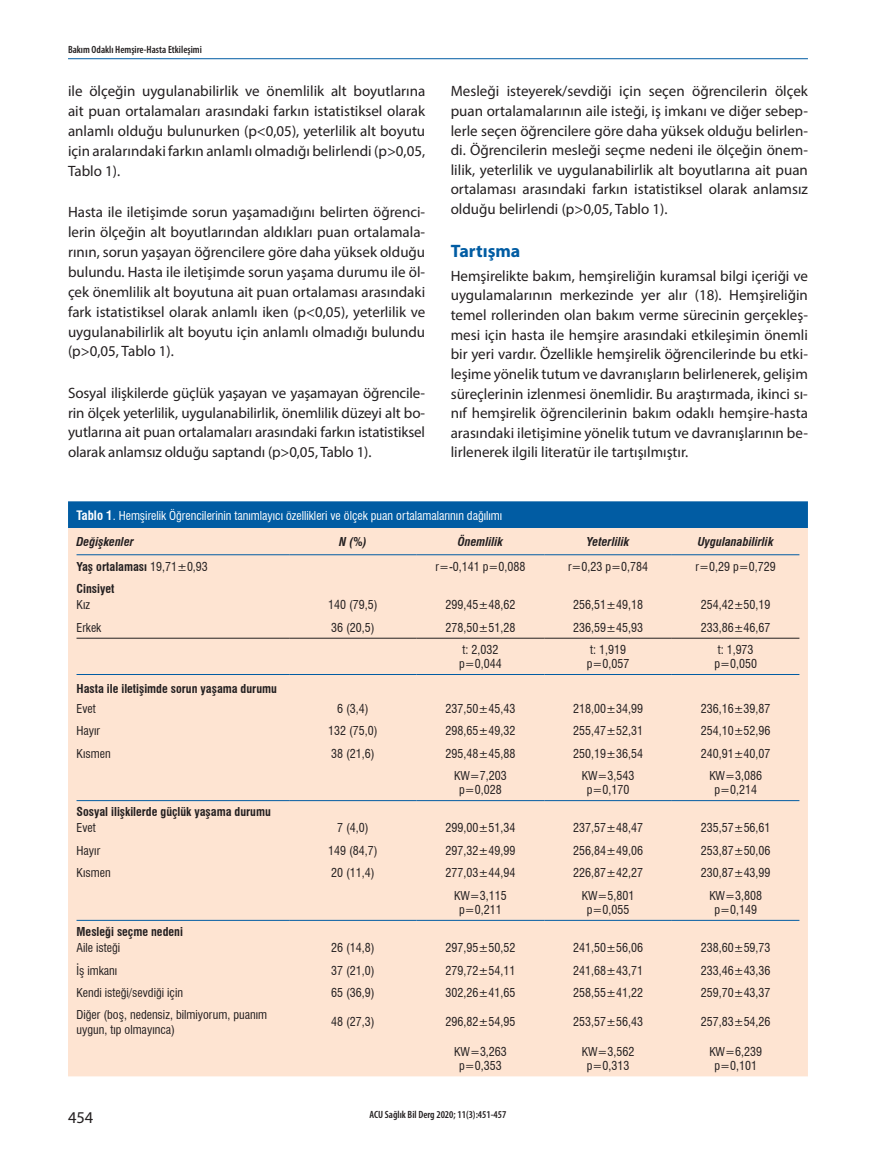
<style>
.page{position:relative;width:893px;height:1170px;background:#fff}
.page>*{position:absolute;margin:0;border:0;box-sizing:border-box;transform-origin:0 0}
.t1{font:700 18px "Myriad Pro";color:#015ca3}
.t2{font:16.5px "Myriad Pro";color:#231f20}
.t3{font:15px/19.6px "Myriad Pro";color:#231f20;text-align:justify}
.t4{font:condensed 12px/14.4px "Swiss 721 BT";color:#231f20;text-align:center}
.t5{font:700 condensed 12px "Swiss 721 BT";color:#231f20}
.t6{font:condensed 12px "Swiss 721 BT";color:#fff}
.t7{font:italic 700 condensed 12px "Swiss 721 BT";color:#231f20}
.t8{font:600 condensed 10.5px "Myriad Pro";color:#231f20}
.s1{font-weight:700;font-size:12.75px}
.s2{font-weight:400}
</style>
<div class="page">
<hr style="left:68px;top:58px;width:740px;height:1px;background:#015ca3">
<div style="left:68px;top:501px;width:740px;height:27px;background:#015ca3"></div>
<div style="left:68px;top:528px;width:740px;height:548px;background:#fee4d2"></div>
<hr style="left:77px;top:638px;width:212px;height:1px;background:#231f20">
<hr style="left:289px;top:638px;width:128px;height:1px;background:#231f20">
<hr style="left:417px;top:638px;width:127px;height:1px;background:#231f20">
<hr style="left:544px;top:638px;width:128px;height:1px;background:#231f20">
<hr style="left:672px;top:638px;width:127px;height:1px;background:#231f20">
<hr style="left:77px;top:674px;width:212px;height:1px;background:#015ca3">
<hr style="left:289px;top:674px;width:128px;height:1px;background:#015ca3">
<hr style="left:417px;top:674px;width:127px;height:1px;background:#015ca3">
<hr style="left:544px;top:674px;width:128px;height:1px;background:#015ca3">
<hr style="left:672px;top:674px;width:127px;height:1px;background:#015ca3">
<hr style="left:77px;top:800px;width:212px;height:1px;background:#015ca3">
<hr style="left:289px;top:800px;width:128px;height:1px;background:#015ca3">
<hr style="left:417px;top:800px;width:127px;height:1px;background:#015ca3">
<hr style="left:544px;top:800px;width:128px;height:1px;background:#015ca3">
<hr style="left:672px;top:800px;width:127px;height:1px;background:#015ca3">
<hr style="left:77px;top:920px;width:212px;height:1px;background:#015ca3">
<hr style="left:289px;top:920px;width:128px;height:1px;background:#015ca3">
<hr style="left:417px;top:920px;width:127px;height:1px;background:#015ca3">
<hr style="left:544px;top:920px;width:128px;height:1px;background:#015ca3">
<hr style="left:672px;top:920px;width:127px;height:1px;background:#015ca3">
<hr style="left:77px;top:554px;width:212px;height:1px;background:#015ca3">
<hr style="left:289px;top:554px;width:128px;height:1px;background:#015ca3">
<hr style="left:417px;top:554px;width:127px;height:1px;background:#015ca3">
<hr style="left:544px;top:554px;width:128px;height:1px;background:#015ca3">
<hr style="left:672px;top:554px;width:127px;height:1px;background:#015ca3">
<p class="t8" style="left:68px;top:44px;width:135px">Bakım Odaklı Hemşire-Hasta Etkileşimi</p>
<p class="t3" style="left:68px;top:81px;width:359px">ile ölçeğin uygulanabilirlik ve önemlilik alt boyutlarına ait puan ortalamaları arasındaki farkın istatistiksel olarak anlamlı olduğu bulunurken (p&lt;0,05), yeterlilik alt boyutu için aralarındaki farkın anlamlı olmadığı belirlendi (p&gt;0,05, Tablo 1).</p>
<p class="t3" style="left:68px;top:202px;width:359px">Hasta ile iletişimde sorun yaşamadığını belirten öğrenci&shy;lerin ölçeğin alt boyutlarından aldıkları puan ortalamala&shy;rının, sorun yaşayan öğrencilere göre daha yüksek olduğu bulundu. Hasta ile iletişimde sorun yaşama durumu ile öl&shy;çek önemlilik alt boyutuna ait puan ortalaması arasındaki fark istatistiksel olarak anlamlı iken (p&lt;0,05), yeterlilik ve uygulanabilirlik alt boyutu için anlamlı olmadığı bulundu (p&gt;0,05, Tablo 1).</p>
<p class="t3" style="left:68px;top:382px;width:359px">Sosyal ilişkilerde güçlük yaşayan ve yaşamayan öğrencile&shy;rin ölçek yeterlilik, uygulanabilirlik, önemlilik düzeyi alt bo&shy;yutlarına ait puan ortalamaları arasındaki farkın istatistiksel olarak anlamsız olduğu saptandı (p&gt;0,05, Tablo 1).</p>
<p class="t3" style="left:451px;top:81px;width:359px">Mesleği isteyerek/sevdiği için seçen öğrencilerin ölçek puan ortalamalarının aile isteği, iş imkanı ve diğer sebep&shy;lerle seçen öğrencilere göre daha yüksek olduğu belirlen&shy;di. Öğrencilerin mesleği seçme nedeni ile ölçeğin önem&shy;lilik, yeterlilik ve uygulanabilirlik alt boyutlarına ait puan ortalaması arasındaki farkın istatistiksel olarak anlamsız olduğu belirlendi (p&gt;0,05, Tablo 1).</p>
<p class="t1" style="left:451px;top:239px;width:71px">Tartışma</p>
<p class="t3" style="left:451px;top:266px;width:359px">Hemşirelikte bakım, hemşireliğin kuramsal bilgi içeriği ve uygulamalarının merkezinde yer alır (18). Hemşireliğin temel rollerinden olan bakım verme sürecinin gerçekleş&shy;mesi için hasta ile hemşire arasındaki etkileşimin önemli bir yeri vardır. Özellikle hemşirelik öğrencilerinde bu etki&shy;leşime yönelik tutum ve davranışların belirlenerek, gelişim süreçlerinin izlenmesi önemlidir. Bu araştırmada, ikinci sı&shy;nıf hemşirelik öğrencilerinin bakım odaklı hemşire-hasta arasındaki iletişimine yönelik tutum ve davranışlarının be&shy;lirlenerek ilgili literatür ile tartışılmıştır.</p>
<p class="t6" style="left:77px;top:508px;width:427px"><span class="s1">Tablo 1</span>. Hemşirelik Öğrencilerinin tanımlayıcı özellikleri ve ölçek puan ortalamalarının dağılımı</p>
<p class="t7" style="left:77px;top:534px;width:59px">Değişkenler</p>
<p class="t7" style="left:339px;top:534px;width:29px">N (%)</p>
<p class="t7" style="left:458px;top:534px;width:47px">Önemlilik</p>
<p class="t7" style="left:587px;top:534px;width:44px">Yeterlilik</p>
<p class="t7" style="left:698px;top:534px;width:77px">Uygulanabilirlik</p>
<p class="t5" style="left:77px;top:559px;width:133px">Yaş ortalaması <span class="s2">19,71±0,93</span></p>
<p class="t4" style="left:436px;top:559px;width:91px">r=-0,141 p=0,088</p>
<p class="t4" style="left:568px;top:559px;width:82px">r=0,23 p=0,784</p>
<p class="t4" style="left:696px;top:559px;width:82px">r=0,29 p=0,729</p>
<p class="t5" style="left:77px;top:581px;width:39px">Cinsiyet</p>
<p class="t4" style="left:77px;top:597px;width:15px">Kız</p>
<p class="t4" style="left:328px;top:597px;width:51px">140 (79,5)</p>
<p class="t4" style="left:446px;top:597px;width:71px">299,45±48,62</p>
<p class="t4" style="left:573px;top:597px;width:71px">256,51±49,18</p>
<p class="t4" style="left:701px;top:597px;width:71px">254,42±50,19</p>
<p class="t4" style="left:77px;top:620px;width:26px">Erkek</p>
<p class="t4" style="left:331px;top:620px;width:45px">36 (20,5)</p>
<p class="t4" style="left:446px;top:620px;width:71px">278,50±51,28</p>
<p class="t4" style="left:573px;top:620px;width:71px">236,59±45,93</p>
<p class="t4" style="left:701px;top:620px;width:71px">233,86±46,67</p>
<p class="t4" style="left:459px;top:642px;width:44px;text-align:left">t: 2,032 p=0,044</p>
<p class="t4" style="left:587px;top:642px;width:44px;text-align:left">t: 1,919 p=0,057</p>
<p class="t4" style="left:714px;top:642px;width:44px;text-align:left">t: 1,973 p=0,050</p>
<p class="t5" style="left:77px;top:682px;width:202px">Hasta ile iletişimde sorun yaşama durumu</p>
<p class="t4" style="left:77px;top:701px;width:21px">Evet</p>
<p class="t4" style="left:337px;top:701px;width:33px">6 (3,4)</p>
<p class="t4" style="left:446px;top:701px;width:71px">237,50±45,43</p>
<p class="t4" style="left:573px;top:701px;width:71px">218,00±34,99</p>
<p class="t4" style="left:701px;top:701px;width:71px">236,16±39,87</p>
<p class="t4" style="left:77px;top:723px;width:25px">Hayır</p>
<p class="t4" style="left:328px;top:723px;width:51px">132 (75,0)</p>
<p class="t4" style="left:446px;top:723px;width:71px">298,65±49,32</p>
<p class="t4" style="left:573px;top:723px;width:71px">255,47±52,31</p>
<p class="t4" style="left:701px;top:723px;width:71px">254,10±52,96</p>
<p class="t4" style="left:77px;top:746px;width:36px">Kısmen</p>
<p class="t4" style="left:331px;top:746px;width:45px">38 (21,6)</p>
<p class="t4" style="left:446px;top:746px;width:71px">295,48±45,88</p>
<p class="t4" style="left:573px;top:746px;width:71px">250,19±36,54</p>
<p class="t4" style="left:701px;top:746px;width:71px">240,91±40,07</p>
<p class="t4" style="left:454px;top:768px;width:54px">KW=7,203 p=0,028</p>
<p class="t4" style="left:582px;top:768px;width:54px">KW=3,543 p=0,170</p>
<p class="t4" style="left:709px;top:768px;width:54px">KW=3,086 p=0,214</p>
<p class="t5" style="left:77px;top:804px;width:196px">Sosyal ilişkilerde güçlük yaşama durumu</p>
<p class="t4" style="left:77px;top:820px;width:21px">Evet</p>
<p class="t4" style="left:337px;top:820px;width:33px">7 (4,0)</p>
<p class="t4" style="left:446px;top:820px;width:71px">299,00±51,34</p>
<p class="t4" style="left:573px;top:820px;width:71px">237,57±48,47</p>
<p class="t4" style="left:701px;top:820px;width:71px">235,57±56,61</p>
<p class="t4" style="left:77px;top:843px;width:25px">Hayır</p>
<p class="t4" style="left:328px;top:843px;width:51px">149 (84,7)</p>
<p class="t4" style="left:446px;top:843px;width:71px">297,32±49,99</p>
<p class="t4" style="left:573px;top:843px;width:71px">256,84±49,06</p>
<p class="t4" style="left:701px;top:843px;width:71px">253,87±50,06</p>
<p class="t4" style="left:77px;top:865px;width:36px">Kısmen</p>
<p class="t4" style="left:331px;top:865px;width:45px">20 (11,4)</p>
<p class="t4" style="left:446px;top:865px;width:71px">277,03±44,94</p>
<p class="t4" style="left:573px;top:865px;width:71px">226,87±42,27</p>
<p class="t4" style="left:701px;top:865px;width:71px">230,87±43,99</p>
<p class="t4" style="left:454px;top:887px;width:54px">KW=3,115 p=0,211</p>
<p class="t4" style="left:582px;top:887px;width:54px">KW=5,801 p=0,055</p>
<p class="t4" style="left:709px;top:887px;width:54px">KW=3,808 p=0,149</p>
<p class="t5" style="left:77px;top:924px;width:108px">Mesleği seçme nedeni</p>
<p class="t4" style="left:77px;top:940px;width:45px">Aile isteği</p>
<p class="t4" style="left:331px;top:940px;width:45px">26 (14,8)</p>
<p class="t4" style="left:446px;top:940px;width:71px">297,95±50,52</p>
<p class="t4" style="left:573px;top:940px;width:71px">241,50±56,06</p>
<p class="t4" style="left:701px;top:940px;width:71px">238,60±59,73</p>
<p class="t4" style="left:77px;top:963px;width:42px">İş imkanı</p>
<p class="t4" style="left:331px;top:963px;width:45px">37 (21,0)</p>
<p class="t4" style="left:446px;top:963px;width:71px">279,72±54,11</p>
<p class="t4" style="left:573px;top:963px;width:71px">241,68±43,71</p>
<p class="t4" style="left:701px;top:963px;width:71px">233,46±43,36</p>
<p class="t4" style="left:77px;top:985px;width:108px">Kendi isteği/sevdiği için</p>
<p class="t4" style="left:331px;top:985px;width:45px">65 (36,9)</p>
<p class="t4" style="left:446px;top:985px;width:71px">302,26±41,65</p>
<p class="t4" style="left:573px;top:985px;width:71px">258,55±41,22</p>
<p class="t4" style="left:701px;top:985px;width:71px">259,70±43,37</p>
<p class="t4" style="left:77px;top:1007px;width:192px;text-align:left">Diğer (boş, nedensiz, bilmiyorum, puanım uygun, tıp olmayınca)</p>
<p class="t4" style="left:331px;top:1014px;width:45px">48 (27,3)</p>
<p class="t4" style="left:446px;top:1014px;width:71px">296,82±54,95</p>
<p class="t4" style="left:573px;top:1014px;width:71px">253,57±56,43</p>
<p class="t4" style="left:701px;top:1014px;width:71px">257,83±54,26</p>
<p class="t4" style="left:454px;top:1043px;width:54px">KW=3,263 p=0,353</p>
<p class="t4" style="left:582px;top:1043px;width:54px">KW=3,562 p=0,313</p>
<p class="t4" style="left:709px;top:1043px;width:54px">KW=6,239 p=0,101</p>
<p class="t2" style="left:68px;top:1106px;width:27px">454</p>
<p class="t8" style="left:369px;top:1108px;width:138px">ACU Sağlık Bil Derg 2020; 11(3):451-457</p>
</div>
